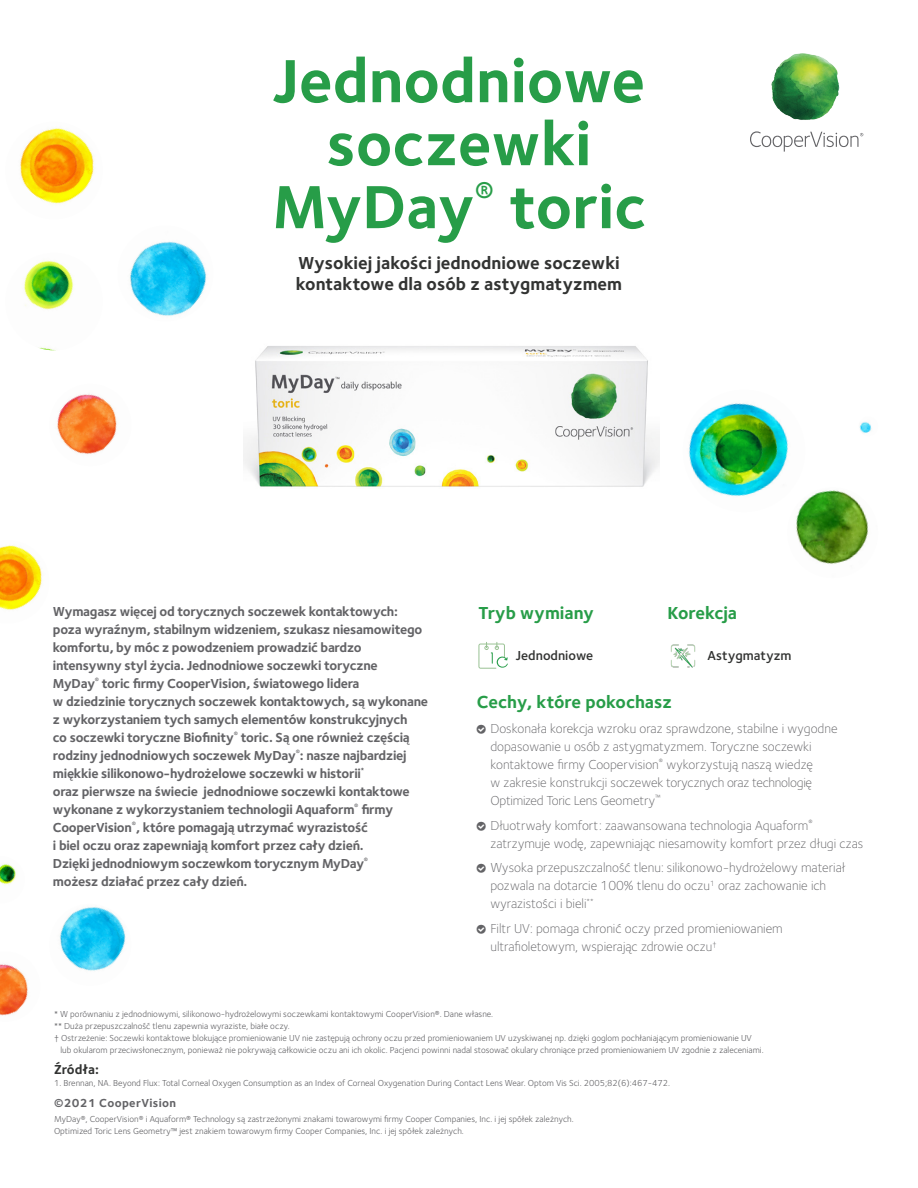
<style>
.page{position:relative;width:918px;height:1188px;background:#fff}
.page>*{position:absolute;margin:0;border:0;box-sizing:border-box;transform-origin:0 0}
.t1{font:700 63px/63px "Foundry Sterling OT3";color:#279d48;text-align:center}
.t2{font:700 18px/21px "Foundry Sterling OT3";color:#323332}
.t3{font:700 18px "Foundry Sterling OT3";color:#279d48}
.Paragraph_Style_1{font:700 13.5px/18px "Foundry Sterling OT3";letter-spacing:-.02em;color:#636366}
.t4{font:300 13.5px/18px "Foundry Sterling OT3";color:#636366}
.t5{font:600 13.5px "Foundry Sterling OT3";color:#323332}
.t6{font:700 13.5px "Foundry Sterling OT3";color:#323332}
.t7{font:700 12px "Foundry Sterling OT3";letter-spacing:.03em;color:#636366}
.t8{font:9px/12px "Foundry Sterling OT3";color:#636366}
</style>
<div class="page">
<img style="left:243px;top:346px;width:417px;height:141px">
<svg style="left:478px;top:642px;width:30px;height:27px"></svg>
<img style="left:771px;top:53px;width:69px;height:67px">
<svg style="left:750px;top:131px;width:113px;height:21px"></svg>
<img style="left:0;top:964px;width:28px;height:52px">
<img style="left:57px;top:394px;width:60px;height:60px">
<img style="left:59px;top:906px;width:67px;height:65px">
<img style="left:130px;top:241px;width:77px;height:75px">
<img style="left:0;top:864px;width:16px;height:21px">
<img style="left:0;top:545px;width:42px;height:65px">
<img style="left:20px;top:128px;width:74px;height:76px">
<img style="left:24px;top:260px;width:50px;height:91px">
<img style="left:683px;top:390px;width:122px;height:122px;border-radius:61px">
<img style="left:787px;top:487px;width:91px;height:91px;border-radius:45px">
<img style="left:859px;top:417px;width:19px;height:19px;border-radius:10px">
<img style="left:670px;top:644px;width:26px;height:24px">
<p class="t1" style="left:272px;top:46px;width:375px">Jednodniowe soczewki<br>MyDay<sup>®</sup> toric</p>
<p class="t2" style="left:296px;top:252px;width:328px">Wysokiej jakości jednodniowe soczewki kontaktowe dla osób z astygmatyzmem</p>
<p class="Paragraph_Style_1" style="left:53px;top:601px;width:377px">Wymagasz więcej od torycznych soczewek kontaktowych: poza wyraźnym, stabilnym widzeniem, szukasz niesamowitego komfortu, by móc z powodzeniem prowadzić bardzo intensywny styl życia. Jednodniowe soczewki toryczne<br>MyDay<sup>®</sup> toric firmy CooperVision, światowego lidera<br>w dziedzinie torycznych soczewek kontaktowych, są wykonane z wykorzystaniem tych samych elementów konstrukcyjnych<br>co soczewki toryczne Biofinity<sup>®</sup> toric. Są one również częścią rodziny jednodniowych soczewek MyDay<sup>®</sup>: nasze najbardziej miękkie silikonowo-hydrożelowe soczewki w historii<sup>*<br></sup>oraz pierwsze na świecie jednodniowe soczewki kontaktowe wykonane z wykorzystaniem technologii Aquaform<sup>®</sup> firmy CooperVision<sup>®</sup>, które pomagają utrzymać wyrazistość<br>i biel oczu oraz zapewniają komfort przez cały dzień.<br>Dzięki jednodniowym soczewkom torycznym MyDay<sup>®<br></sup>możesz działać przez cały dzień.</p>
<p class="t3" style="left:478px;top:599px;width:117px">Tryb wymiany</p>
<p class="t3" style="left:667px;top:599px;width:71px">Korekcja</p>
<p class="t5" style="left:516px;top:645px;width:79px">Jednodniowe</p>
<p class="t5" style="left:707px;top:645px;width:86px">Astygmatyzm</p>
<p class="t3" style="left:477px;top:688px;width:197px">Cechy, które pokochasz</p>
<p class="t4" style="left:490px;top:719px;width:349px">Doskonała korekcja wzroku oraz sprawdzone, stabilne i wygodne dopasowanie u osób z astygmatyzmem. Toryczne soczewki kontaktowe firmy Coopervision<sup>®</sup> wykorzystują naszą wiedzę<br>w zakresie konstrukcji soczewek torycznych oraz technologię Optimized Toric Lens Geometry<sup>™</sup></p>
<p class="t4" style="left:490px;top:815px;width:375px">Dłuotrwały komfort: zaawansowana technologia Aquaform<sup>® </sup>zatrzymuje wodę, zapewniając niesamowity komfort przez długi czas</p>
<p class="t4" style="left:490px;top:858px;width:357px">Wysoka przepuszczalność tlenu: silikonowo-hydrożelowy materiał pozwala na dotarcie 100% tlenu do oczu<sup>1</sup> oraz zachowanie ich wyrazistości i bieli<sup>**</sup></p>
<p class="t4" style="left:490px;top:919px;width:294px">Filtr UV: pomaga chronić oczy przed promieniowaniem ultrafioletowym, wspierając zdrowie oczu<sup>†</sup></p>
<p class="t8" style="left:54px;top:1007px;width:441px">* W porównaniu z jednodniowymi, silikonowo-hydrożelowymi soczewkami kontaktowymi CooperVision®. Dane własne.</p>
<p class="t8" style="left:54px;top:1019px;width:237px">** Duża przepuszczalność tlenu zapewnia wyraziste, białe oczy.</p>
<p class="t8" style="left:54px;top:1031px;width:699px">† Ostrzeżenie: Soczewki kontaktowe blokujące promieniowanie UV nie zastępują ochrony oczu przed promieniowaniem UV uzyskiwanej np. dzięki goglom pochłaniającym promieniowanie UV</p>
<p class="t8" style="left:60px;top:1043px;width:705px">lub okularom przeciwsłonecznym, ponieważ nie pokrywają całkowicie oczu ani ich okolic. Pacjenci powinni nadal stosować okulary chroniące przed promieniowaniem UV zgodnie z zaleceniami.</p>
<p class="t6" style="left:54px;top:1058px;width:46px">Źródła:</p>
<p class="t8" style="left:54px;top:1076px;width:618px">1. Brennan, NA. Beyond Flux: Total Corneal Oxygen Consumption as an Index of Corneal Oxygenation During Contact Lens Wear. Optom Vis Sci. 2005;82(6):467-472.</p>
<p class="t7" style="left:54px;top:1093px;width:124px">©2021 CooperVision</p>
<p class="t8" style="left:54px;top:1112px;width:521px">MyDay®, CooperVision® i Aquaform® Technology są zastrzeżonymi znakami towarowymi firmy Cooper Companies, Inc. i jej spółek zależnych.<br>Optimized Toric Lens Geometry™ jest znakiem towarowym firmy Cooper Companies, Inc. i jej spółek zależnych.</p>
</div>
